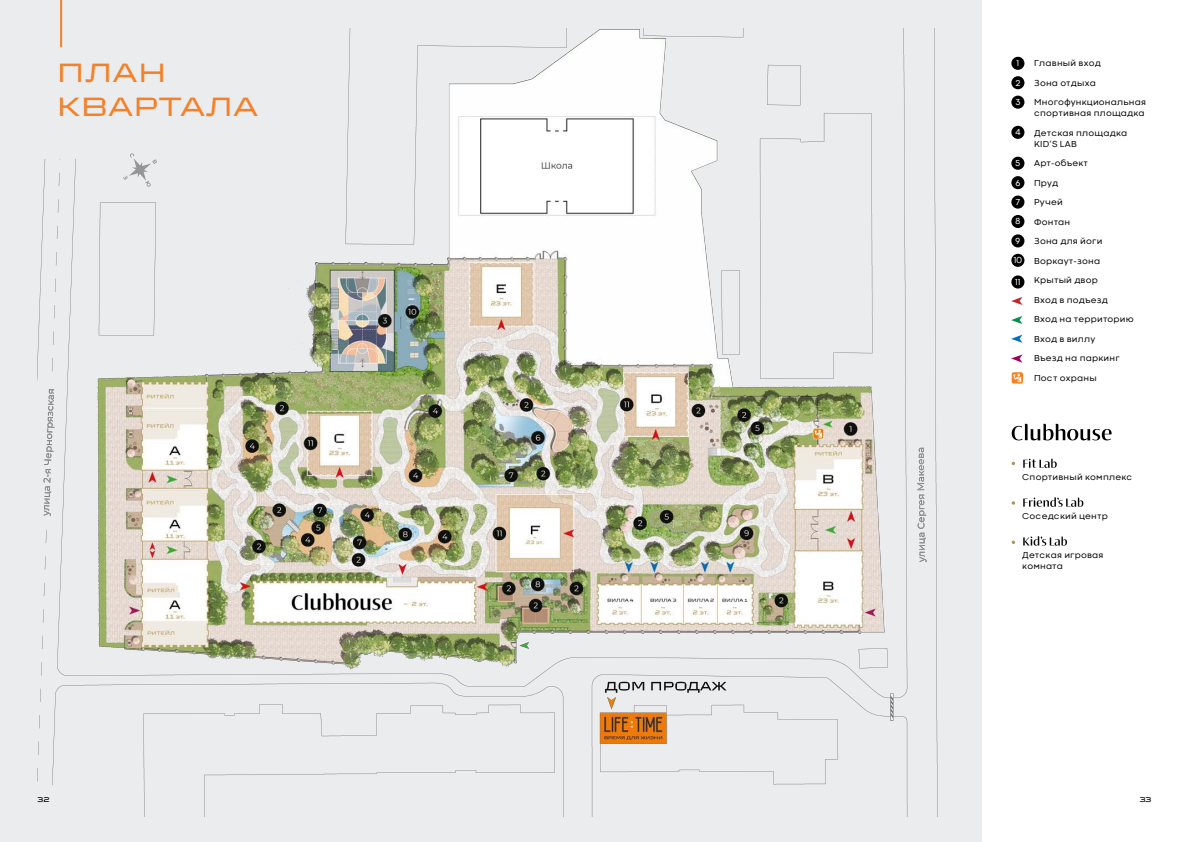
<style>
.page{position:relative;width:1191px;height:842px;background:#fff}
.page>*{position:absolute;margin:0;border:0;box-sizing:border-box;transform-origin:0 0}
.Заголовок_LIFETIME{font:300 27px/34px "TT Autonomous";letter-spacing:.025em;color:#f58027}
.t1{font:9px/11px "Codec Cold";letter-spacing:.02em;color:#000}
.НАБОРНЫЙ_ТЕКСТ{font:9px "Codec Cold";color:#fff}
.t2{font:7px "TT Autonomous";color:#000}
</style>
<div class="page">
<div style="left:0;top:0;width:981px;height:842px;background:#ebeced"></div>
<img style="left:37px;top:28px;width:901px;height:789px">
<svg style="left:1011px;top:372px;width:12px;height:12px"></svg>
<svg style="left:1013px;top:374px;width:8px;height:8px"></svg>
<div style="left:28px;top:28px;width:290px;height:131px;background:#ebeced"></div>
<div style="left:28px;top:785px;width:43px;height:40px;background:#ebeced"></div>
<hr style="left:60px;top:0;width:2px;height:47px;background:#f58027">
<div style="left:1011px;top:57px;width:13px;height:13px;background:#000;border-radius:50%"></div>
<div style="left:1011px;top:76px;width:13px;height:13px;background:#000;border-radius:50%"></div>
<div style="left:1011px;top:96px;width:13px;height:13px;background:#000;border-radius:50%"></div>
<div style="left:1011px;top:126px;width:13px;height:13px;background:#000;border-radius:50%"></div>
<div style="left:1011px;top:157px;width:13px;height:13px;background:#000;border-radius:50%"></div>
<div style="left:1011px;top:176px;width:13px;height:13px;background:#000;border-radius:50%"></div>
<div style="left:1011px;top:196px;width:13px;height:13px;background:#000;border-radius:50%"></div>
<div style="left:1011px;top:215px;width:13px;height:13px;background:#000;border-radius:50%"></div>
<div style="left:1011px;top:275px;width:13px;height:14px;background:#000;border-radius:50%"></div>
<div style="left:1011px;top:234px;width:13px;height:13px;background:#000;border-radius:50%"></div>
<div style="left:1011px;top:254px;width:13px;height:13px;background:#000;border-radius:50%"></div>
<svg style="left:1011px;top:316px;width:11px;height:8px"></svg>
<svg style="left:1011px;top:354px;width:11px;height:9px"></svg>
<svg style="left:1011px;top:297px;width:11px;height:8px"></svg>
<svg style="left:1011px;top:335px;width:11px;height:8px"></svg>
<svg style="left:1023px;top:459px;width:33px;height:9px"></svg>
<svg style="left:1023px;top:497px;width:60px;height:10px"></svg>
<svg style="left:1011px;top:501px;width:4px;height:4px"></svg>
<svg style="left:1023px;top:536px;width:44px;height:10px"></svg>
<svg style="left:1011px;top:424px;width:100px;height:16px"></svg>
<svg style="left:123px;top:153px;width:34px;height:34px"></svg>
<p class="Заголовок_LIFETIME" style="left:57px;top:56px;width:203px">ПЛАН<br>КВАРТАЛА</p>
<p class="НАБОРНЫЙ_ТЕКСТ" style="left:1016px;top:58px;width:5px">1</p>
<p class="НАБОРНЫЙ_ТЕКСТ" style="left:1015px;top:77px;width:7px">2</p>
<p class="НАБОРНЫЙ_ТЕКСТ" style="left:1015px;top:97px;width:6px">3</p>
<p class="НАБОРНЫЙ_ТЕКСТ" style="left:1015px;top:127px;width:7px">4</p>
<p class="НАБОРНЫЙ_ТЕКСТ" style="left:1015px;top:158px;width:7px">5</p>
<p class="НАБОРНЫЙ_ТЕКСТ" style="left:1015px;top:177px;width:7px">6</p>
<p class="НАБОРНЫЙ_ТЕКСТ" style="left:1015px;top:197px;width:6px">7</p>
<p class="НАБОРНЫЙ_ТЕКСТ" style="left:1015px;top:216px;width:7px">8</p>
<p class="НАБОРНЫЙ_ТЕКСТ" style="left:1015px;top:235px;width:7px">9</p>
<p class="НАБОРНЫЙ_ТЕКСТ" style="left:1013px;top:255px;width:10px">10</p>
<p class="НАБОРНЫЙ_ТЕКСТ" style="left:1015px;top:276px;width:7px">11</p>
<p class="t1" style="left:1034px;top:58px;width:68px">Главный вход</p>
<p class="t1" style="left:1034px;top:77px;width:63px">Зона отдыха</p>
<p class="t1" style="left:1034px;top:97px;width:113px">Многофункциональная спортивная площадка</p>
<p class="t1" style="left:1034px;top:127px;width:95px">Детская площадка<br>KID’S LAB</p>
<p class="t1" style="left:1034px;top:158px;width:55px">Арт-объект</p>
<p class="t1" style="left:1034px;top:177px;width:26px">Пруд</p>
<p class="t1" style="left:1034px;top:197px;width:30px">Ручей</p>
<p class="t1" style="left:1034px;top:216px;width:38px">Фонтан</p>
<p class="t1" style="left:1034px;top:236px;width:70px">Зона для йоги</p>
<p class="t1" style="left:1034px;top:255px;width:68px">Воркаут-зона</p>
<p class="t1" style="left:1034px;top:275px;width:65px">Крытый двор</p>
<p class="t1" style="left:1034px;top:294px;width:75px">Вход в подъезд</p>
<p class="t1" style="left:1034px;top:314px;width:101px">Вход на территорию</p>
<p class="t1" style="left:1034px;top:333px;width:63px">Вход в виллу</p>
<p class="t1" style="left:1034px;top:353px;width:87px">Въезд на паркинг</p>
<p class="t1" style="left:1034px;top:372px;width:64px">Пост охраны</p>
<p class="t1" style="left:1022px;top:471px;width:112px">Спортивный комплекс</p>
<p class="t1" style="left:1022px;top:510px;width:87px">Соседский центр</p>
<p class="t1" style="left:1022px;top:549px;width:83px">Детская игровая комната</p>
<p class="t2" style="left:37px;top:795px;width:14px">32</p>
<p class="t2" style="left:1139px;top:795px;width:13px">33</p>
</div>
